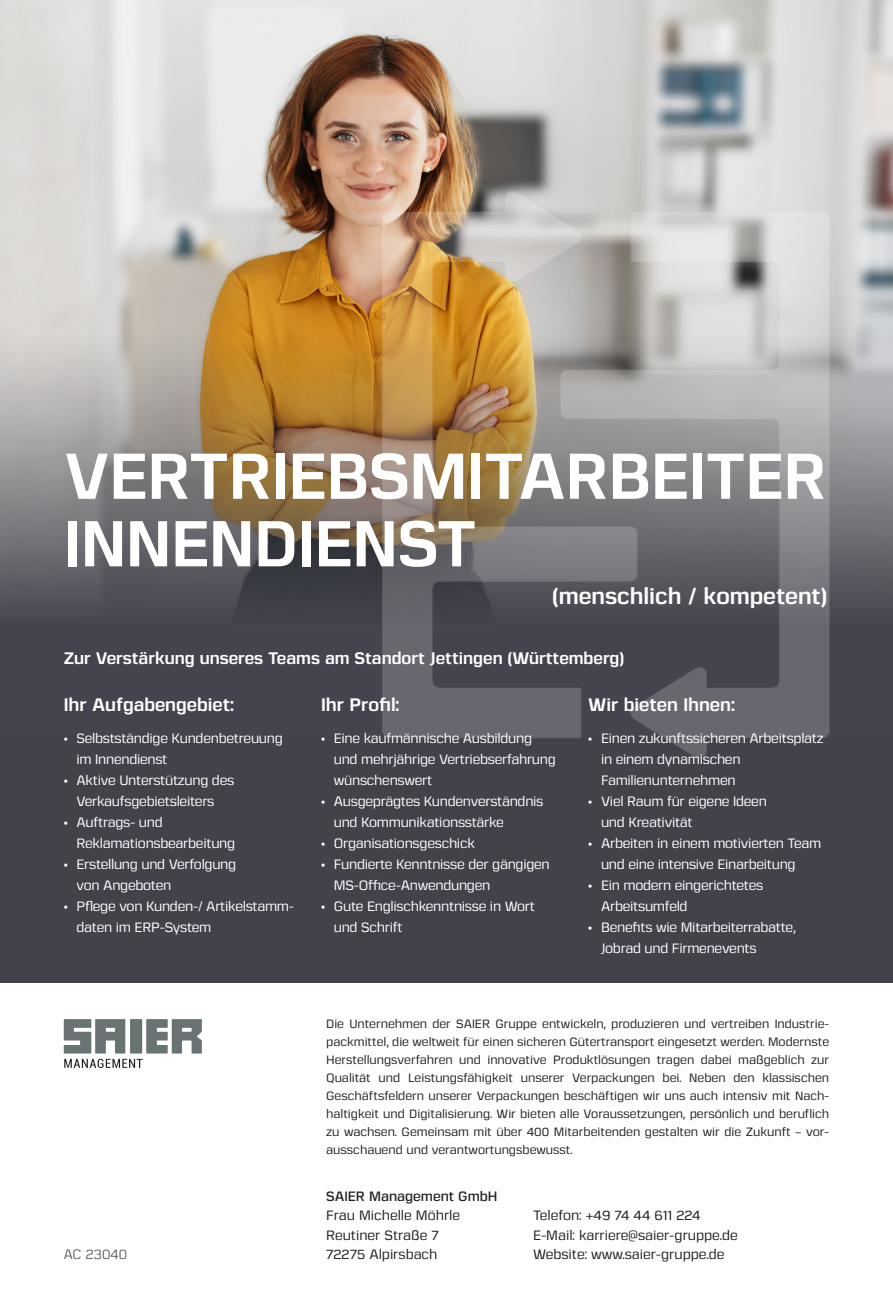
<style>
.page{position:relative;width:893px;height:1293px;background:#fff}
.page>*{position:absolute;margin:0;border:0;box-sizing:border-box;transform-origin:0 0}
.t1{font:700 64.5px/67.5px "Gunar";letter-spacing:-.01em;color:#fff}
.t2{font:700 22.5px "Gunar";color:#fff}
.t3{font:700 18px "Gunar";color:#fff}
.t4{font:700 16.65px "Gunar";color:#fff}
.t5{font:500 13.5px/21px "Gunar";letter-spacing:-.02em;color:#fff}
.t6{font:500 13.5px "Gunar";color:#231f20}
.t7{font:600 13.5px "Gunar";color:#231f20}
.t8{font:13.5px "Gunar";color:#3a3e48}
.t9{font:500 12px/18px "Gunar";color:#231f20;text-align:justify}
</style>
<div class="page">
<div style="left:0;top:0;width:893px;height:982px;background:#42424b"></div>
<img style="left:0;top:0;width:893px;height:315px">
<svg style="left:0;top:315px;width:893px;height:418px"></svg>
<img style="left:383px;top:191px;width:446px;height:568px">
<svg style="left:64px;top:1019px;width:138px;height:49px"></svg>
<p class="t1" style="left:64px;top:439px;width:764px">VERTRIEBSMITARBEITER<br>INNENDIENST</p>
<p class="t2" style="left:553px;top:580px;width:276px">(menschlich / kompetent)</p>
<p class="t4" style="left:64px;top:646px;width:562px">Zur Verstärkung unseres Teams am Standort Jettingen (Württemberg)</p>
<p class="t3" style="left:64px;top:692px;width:172px">Ihr Aufgabengebiet:</p>
<p class="t3" style="left:321px;top:692px;width:80px">Ihr Profil:</p>
<p class="t3" style="left:588px;top:692px;width:148px">Wir bieten Ihnen:</p>
<p class="t5" style="left:77px;top:727px;width:208px;text-indent:-13px">• Selbstständige Kundenbetreuung im Innendienst</p>
<p class="t5" style="left:64px;top:769px;width:172px;text-align:center">• Aktive Unterstützung des<br>Verkaufsgebietsleiters</p>
<p class="t5" style="left:77px;top:811px;width:160px;text-indent:-13px">• Auftrags- und<br>Reklamationsbearbeitung</p>
<p class="t5" style="left:77px;top:853px;width:161px;text-indent:-13px">• Erstellung und Verfolgung von Angeboten</p>
<p class="t5" style="left:77px;top:895px;width:219px;text-indent:-13px">• Pflege von Kunden-/ Artikelstamm&shy;daten im ERP-System</p>
<p class="t8" style="left:64px;top:1245px;width:65px">AC 23040</p>
<p class="t5" style="left:334px;top:727px;width:224px;text-indent:-13px">• Eine kaufmännische Ausbildung und mehrjährige Vertriebserfahrung wünschenswert</p>
<p class="t5" style="left:334px;top:790px;width:211px;text-indent:-13px">• Ausgeprägtes Kundenverständnis und Kommunikationsstärke</p>
<p class="t5" style="left:321px;top:832px;width:155px">• Organisationsgeschick</p>
<p class="t5" style="left:334px;top:853px;width:217px;text-indent:-13px">• Fundierte Kenntnisse der gängigen<br>MS-Office-Anwendungen</p>
<p class="t5" style="left:334px;top:895px;width:203px;text-indent:-13px">• Gute Englischkenntnisse in Wort und Schrift</p>
<p class="t5" style="left:601px;top:727px;width:224px;text-indent:-13px">• Einen zukunftssicheren Arbeitsplatz in einem dynamischen<br>Familienunternehmen</p>
<p class="t5" style="left:601px;top:790px;width:167px;text-indent:-13px">• Viel Raum für eigene Ideen und Kreativität</p>
<p class="t5" style="left:601px;top:832px;width:222px;text-indent:-13px">• Arbeiten in einem motivierten Team und eine intensive Einarbeitung</p>
<p class="t5" style="left:601px;top:874px;width:164px;text-indent:-13px">• Ein modern eingerichtetes<br>Arbeitsumfeld</p>
<p class="t5" style="left:601px;top:916px;width:196px;text-indent:-13px">• Benefits wie Mitarbeiterrabatte,<br>Jobrad und Firmenevents</p>
<p class="t9" style="left:326px;top:1014px;width:505px">Die Unternehmen der SAIER Gruppe entwickeln, produzieren und vertreiben Industrie&shy;packmittel, die weltweit für einen sicheren Gütertransport eingesetzt werden. Modernste Herstellungsverfahren und innovative Produktlösungen tragen dabei maßgeblich zur Qualität und Leistungsfähigkeit unserer Verpackungen bei. Neben den klassischen Geschäftsfeldern unserer Verpackungen beschäftigen wir uns auch intensiv mit Nach&shy;haltigkeit und Digitalisierung. Wir bieten alle Voraussetzungen, persönlich und beruflich zu wachsen. Gemeinsam mit über 400 Mitarbeitenden gestalten wir die Zukunft – vor&shy;ausschauend und verantwortungsbewusst.</p>
<p class="t7" style="left:326px;top:1186px;width:173px">SAIER Management GmbH</p>
<p class="t6" style="left:326px;top:1206px;width:135px">Frau Michelle Möhrle</p>
<p class="t6" style="left:326px;top:1226px;width:114px">Reutiner Straße 7</p>
<p class="t6" style="left:326px;top:1245px;width:113px">72275 Alpirsbach</p>
<p class="t6" style="left:533px;top:1206px;width:169px">Telefon: +49 74 44 611 224</p>
<p class="t6" style="left:533px;top:1226px;width:206px">E-Mail: karriere@saier-gruppe.de</p>
<p class="t6" style="left:533px;top:1245px;width:193px">Website: www.saier-gruppe.de</p>
</div>
